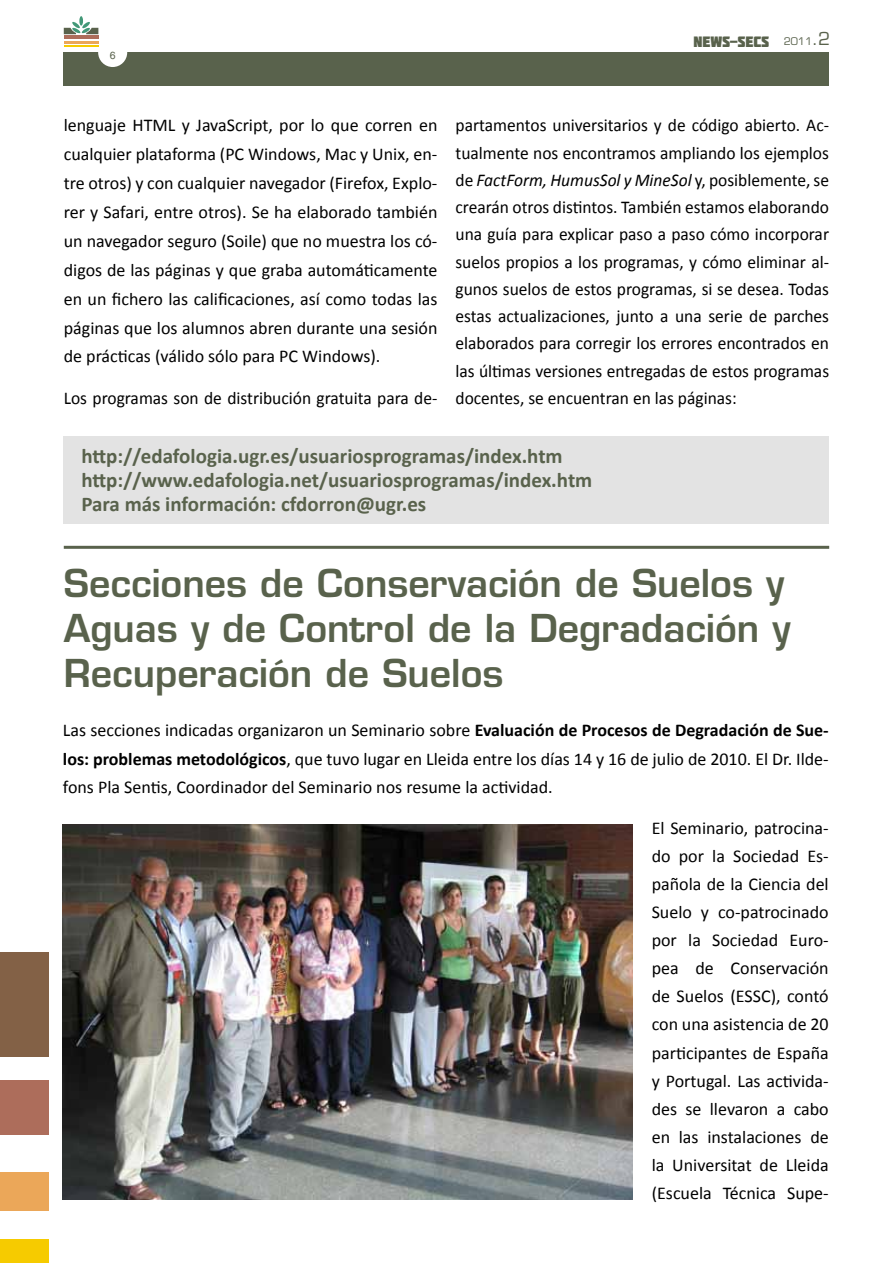
<style>
.page{position:relative;width:893px;height:1263px;background:#fff}
.page>*{position:absolute;margin:0;border:0;box-sizing:border-box;transform-origin:0 0}
.t1{font:600 37.5px/45px "Eurostile";color:#59624c}
.t2{font:700 21px/24px "Calibri";color:#59624c}
.t3{font:18px/28px "Calibri";color:#000;text-align:justify}
.t4{font:15px "Molot";color:#59624c}
.t5{font:10.5px "Helvetica LT Std";color:#59624c}
.s1{font-family:"Eurostile";font-size:10.2px}
.s2{font-family:"Eurostile";font-size:17.4px}
.s3{font-style:italic}
.s4{font-weight:700}
</style>
<div class="page">
<div style="left:64px;top:52px;width:765px;height:33px;background:#59624c"></div>
<div style="left:98px;top:38px;width:29px;height:29px;background:#fff;border-radius:50%"></div>
<svg style="left:79px;top:16px;width:4px;height:10px"></svg>
<hr style="left:64px;top:36px;width:34px;height:3px;background:#ad6d5b">
<hr style="left:64px;top:41px;width:34px;height:2px;background:#eba759">
<hr style="left:64px;top:45px;width:34px;height:2px;background:#f6cb00">
<svg style="left:64px;top:21px;width:34px;height:13px"></svg>
<div style="left:0;top:1081px;width:49px;height:54px;background:#ad6d5b"></div>
<div style="left:0;top:1172px;width:49px;height:38px;background:#eba759"></div>
<div style="left:0;top:1239px;width:49px;height:24px;background:#f6cb00"></div>
<div style="left:0;top:952px;width:49px;height:104px;background:#836146"></div>
<div style="left:64px;top:436px;width:765px;height:87px;background:#e3e3e3"></div>
<img style="left:63px;top:825px;width:570px;height:374px">
<hr style="left:64px;top:546px;width:765px;height:3px;background:#59624c">
<p class="t5" style="left:110px;top:49px;width:7px">6</p>
<p class="t4" style="left:693px;top:33px;width:138px">NEWS-SECS <span class="s1">2011</span><span class="s2">.2</span></p>
<p class="t3" style="left:64px;top:110px;width:375px;line-height:29px">lenguaje HTML y JavaScript, por lo que corren en cualquier plataforma (PC Windows, Mac y Unix, en&shy;tre otros) y con cualquier navegador (Firefox, Explo&shy;rer y Safari, entre otros). Se ha elaborado también un navegador seguro (Soile) que no muestra los có&shy;digos de las páginas y que graba automáticamente en un fichero las calificaciones, así como todas las páginas que los alumnos abren durante una sesión de prácticas (válido sólo para PC Windows).</p>
<p class="t3" style="left:64px;top:383px;width:375px">Los programas son de distribución gratuita para de-</p>
<p class="t3" style="left:455px;top:111px;width:375px;line-height:27.3px">partamentos universitarios y de código abierto. Ac&shy;tualmente nos encontramos ampliando los ejemplos de <span class="s3">FactForm, HumusSol y MineSol</span> y, posiblemente, se crearán otros distintos. También estamos elaborando una guía para explicar paso a paso cómo incorporar suelos propios a los programas, y cómo eliminar al&shy;gunos suelos de estos programas, si se desea. Todas estas actualizaciones, junto a una serie de parches elaborados para corregir los errores encontrados en las últimas versiones entregadas de estos programas docentes, se encuentran en las páginas:</p>
<p class="t2" style="left:81px;top:443px;width:512px">http://edafologia.ugr.es/usuariosprogramas/index.htm http://www.edafologia.net/usuariosprogramas/index.htm<br>Para más información: cfdorron@ugr.es</p>
<h1 class="t1" style="left:64px;top:561px;width:728px">Secciones de Conservación de Suelos y<br>Aguas y de Control de la Degradación y<br>Recuperación de Suelos</h1>
<p class="t3" style="left:63px;top:715px;width:767px">Las secciones indicadas organizaron un Seminario sobre <span class="s4">Evaluación de Procesos de Degradación de Sue&shy;los: problemas metodológicos</span>, que tuvo lugar en Lleida entre los días 14 y 16 de julio de 2010. El Dr. Ilde&shy;fons Pla Sentis, Coordinador del Seminario nos resume la actividad.</p>
<p class="t3" style="left:652px;top:813px;width:179px">El Seminario, patrocina&shy;do por la Sociedad Es&shy;pañola de la Ciencia del Suelo y co-patrocinado por la Sociedad Euro&shy;pea de Conservación de Suelos (ESSC), contó con una asistencia de 20 participantes de España y Portugal. Las activida&shy;des se llevaron a cabo en las instalaciones de la Universitat de Lleida (Escuela Técnica Supe-</p>
</div>
